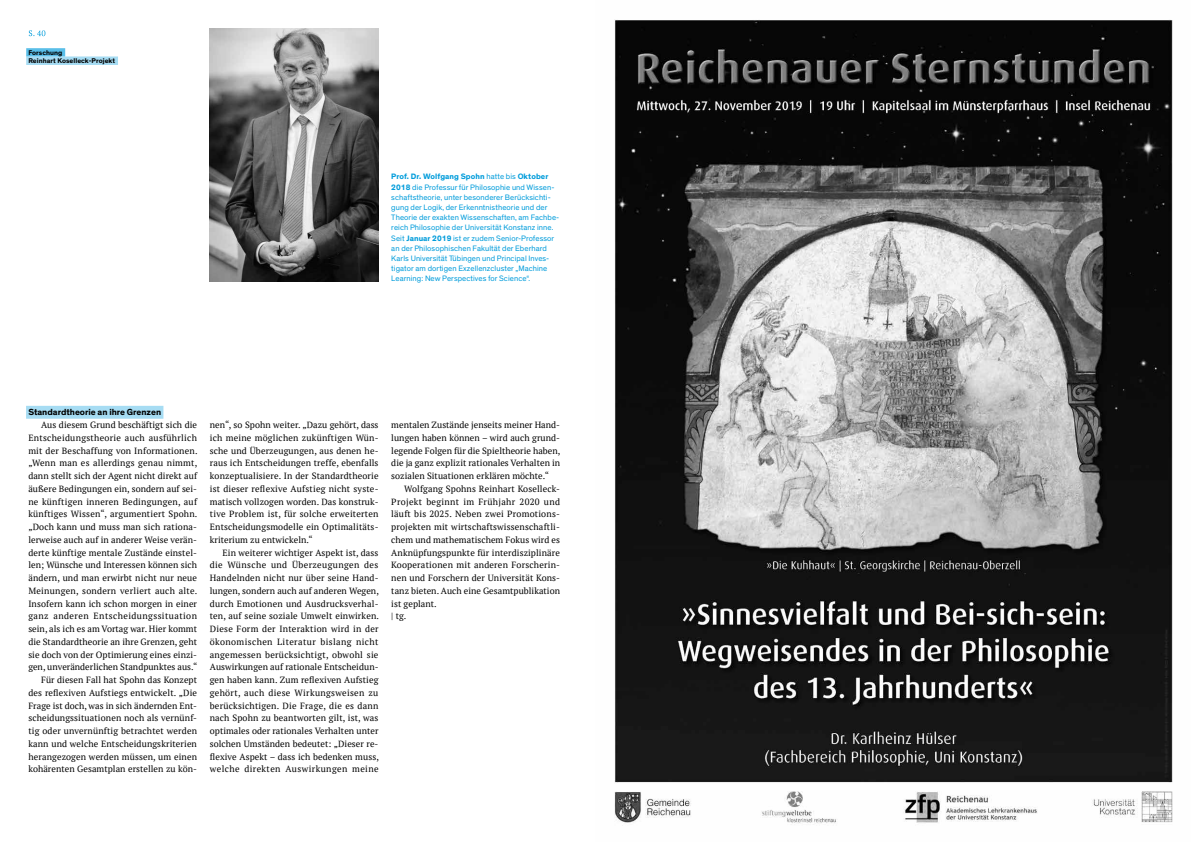
<style>
.page{position:relative;width:1191px;height:842px;background:#fff}
.page>*{position:absolute;margin:0;border:0;box-sizing:border-box;transform-origin:0 0}
.t1{font:9px/12.8px "PT Serif";letter-spacing:.015em;color:#000;text-align:justify}
.t2{font:700 9px "Theinhardt";color:#000}
.t3{font:8px/10.2px "Theinhardt";letter-spacing:.01em;color:#009cdb}
.t4{font:700 7px/8.3px "Theinhardt";letter-spacing:.005em;color:#000}
.s1{font-weight:700}
</style>
<div class="page">
<div style="left:26px;top:406px;width:137px;height:13px;background:#a6dcf3"></div>
<img style="left:210px;top:28px;width:168px;height:254px">
<img style="left:614px;top:19px;width:559px;height:804px">
<div style="left:26px;top:48px;width:39px;height:9px;background:#59bee8"></div>
<div style="left:26px;top:56px;width:92px;height:9px;background:#a6dcf3"></div>
<svg style="left:29px;top:30px;width:16px;height:6px"></svg>
<p class="t4" style="left:28px;top:49px;width:88px">Forschung<br>Reinhart Koselleck-Projekt</p>
<p class="t3" style="left:391px;top:172px;width:169px"><span class="s1">Prof. Dr. Wolfgang Spohn</span> hatte bis <span class="s1">Oktober 2018</span> die Professur für Philosophie und Wissen&shy;schaftstheorie, unter besonderer Berücksichti&shy;gung der Logik, der Erkenntnistheorie und der Theorie der exakten Wissenschaften, am Fachbe&shy;reich Philosophie der Universität Konstanz inne.<br>Seit <span class="s1">Januar 2019</span> ist er zudem Senior-Professor an der Philosophischen Fakultät der Eberhard Karls Universität Tübingen und Principal Inves&shy;tigator am dortigen Exzellenzcluster „Machine Learning: New Perspectives for Science“.</p>
<p class="t2" style="left:28px;top:407px;width:134px">Standardtheorie an ihre Grenzen</p>
<p class="t1" style="left:28px;top:418px;width:171px;text-align:right">Aus diesem Grund beschäftigt sich die Entscheidungstheorie auch ausführlich mit der Beschaffung von Informationen. „Wenn man es allerdings genau nimmt, dann stellt sich der Agent nicht direkt auf äußere Bedingungen ein, sondern auf sei&shy;ne künftigen inneren Bedingungen, auf künftiges Wissen“, argumentiert Spohn. „Doch kann und muss man sich rationa&shy;lerweise auch auf in anderer Weise verän&shy;derte künftige mentale Zustände einstel&shy;len; Wünsche und Interessen können sich ändern, und man erwirbt nicht nur neue Meinungen, sondern verliert auch alte.<br>Insofern kann ich schon morgen in einer ganz anderen Entscheidungssituation sein, als ich es am Vortag war. Hier kommt die Standardtheorie an ihre Grenzen, geht sie doch von der Optimierung eines einzi&shy;gen, unveränderlichen Standpunktes aus.“ Für diesen Fall hat Spohn das Konzept des reflexiven Aufstiegs entwickelt. „Die Frage ist doch, was in sich ändernden Ent&shy;scheidungssituationen noch als vernünf&shy;tig oder unvernünftig betrachtet werden kann und welche Entscheidungskriterien herangezogen werden müssen, um einen kohärenten Gesamtplan erstellen zu kön-</p>
<p class="t1" style="left:210px;top:418px;width:170px">nen“, so Spohn weiter. „Dazu gehört, dass ich meine möglichen zukünftigen Wün&shy;sche und Überzeugungen, aus denen he&shy;raus ich Entscheidungen treffe, ebenfalls konzeptualisiere. In der Standardtheorie ist dieser reflexive Aufstieg nicht syste&shy;matisch vollzogen worden. Das konstruk&shy;tive Problem ist, für solche erweiterten Entscheidungsmodelle ein Optimalitäts&shy;kriterium zu entwickeln.“</p>
<p class="t1" style="left:210px;top:546px;width:171px;text-indent:13px">Ein weiterer wichtiger Aspekt ist, dass die Wünsche und Überzeugungen des Handelnden nicht nur über seine Hand&shy;lungen, sondern auch auf anderen Wegen, durch Emotionen und Ausdrucksverhal&shy;ten, auf seine soziale Umwelt einwirken.<br>Diese Form der Interaktion wird in der ökonomischen Literatur bislang nicht angemessen berücksichtigt, obwohl sie Auswirkungen auf rationale Entscheidun&shy;gen haben kann. Zum reflexiven Aufstieg gehört, auch diese Wirkungsweisen zu berücksichtigen. Die Frage, die es dann nach Spohn zu beantworten gilt, ist, was optimales oder rationales Verhalten unter solchen Umständen bedeutet: „Dieser re&shy;flexive Aspekt – dass ich bedenken muss, welche direkten Auswirkungen meine</p>
<p class="t1" style="left:391px;top:418px;width:170px">mentalen Zustände jenseits meiner Hand&shy;lungen haben können – wird auch grund&shy;legende Folgen für die Spieltheorie haben, die ja ganz explizit rationales Verhalten in sozialen Situationen erklären möchte.“</p>
<p class="t1" style="left:391px;top:482px;width:170px;text-align:left;text-indent:13px">Wolfgang Spohns Reinhart Koselleck-Projekt beginnt im Frühjahr 2020 und läuft bis 2025. Neben zwei Promotions&shy;projekten mit wirtschaftswissenschaftli&shy;chem und mathematischem Fokus wird es Anknüpfungspunkte für interdisziplinäre Kooperationen mit anderen Forscherin&shy;nen und Forschern der Universität Kons&shy;tanz bieten. Auch eine Gesamtpublikation ist geplant.<br>| tg.</p>
</div>
